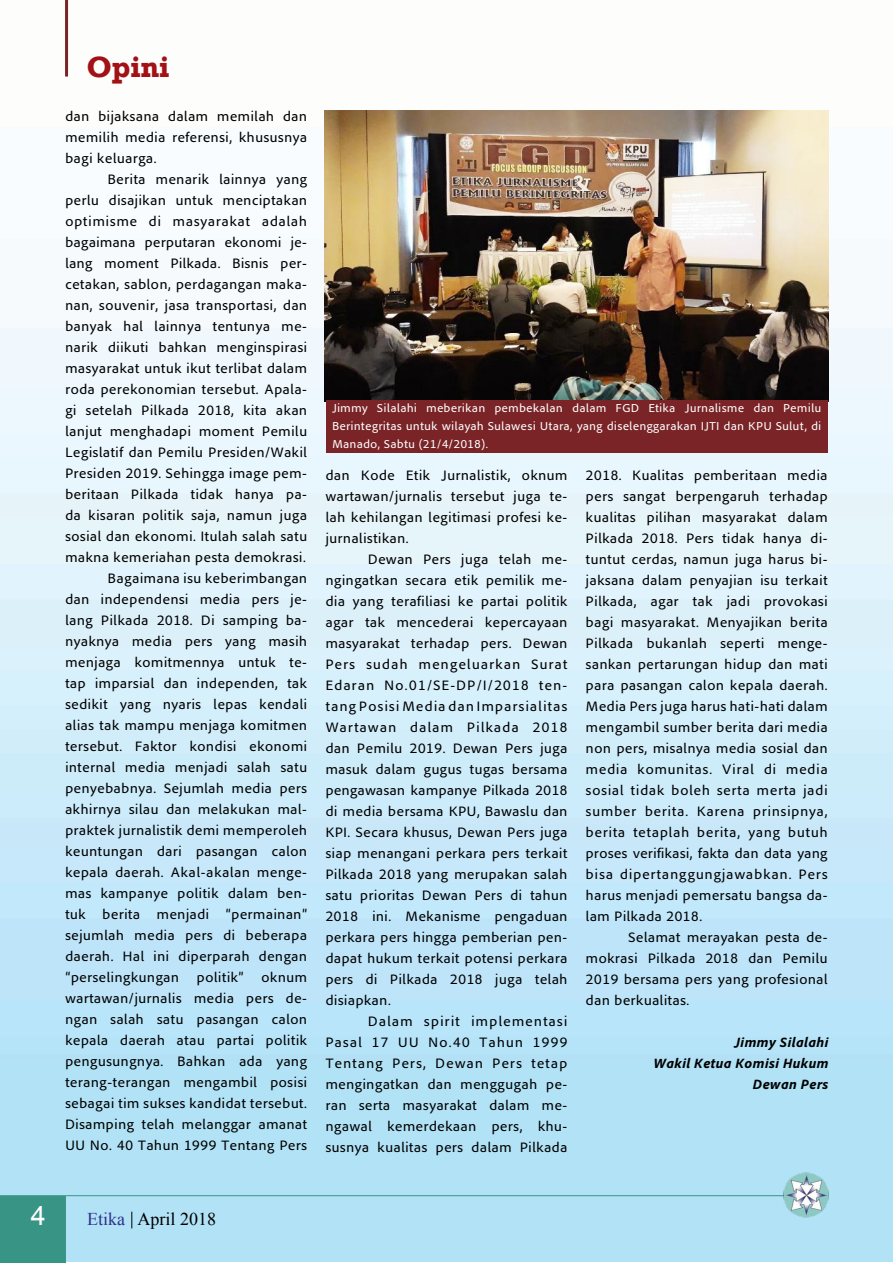
<style>
.page{position:relative;width:893px;height:1263px;background:#fff}
.page>*{position:absolute;margin:0;border:0;box-sizing:border-box;transform-origin:0 0}
.t1{font:700 30px "Rockwell";letter-spacing:-.01em;color:#a11116}
.t2{font:27px "Arial";color:#fff}
.t3{font:18px "Times New Roman";color:#000}
.t4{font:14.25px/21px "Adobe Clean UI";color:#000;text-align:justify}
.t5{font:italic 700 14.25px/21px "Adobe Clean UI";color:#000;text-align:right}
.t6{font:12px/18px "Adobe Clean UI";color:#fff;text-align:justify}
.s1{color:#303188}
</style>
<div class="page">
<img style="left:0;top:0;width:893px;height:1262px">
<div style="left:0;top:1196px;width:66px;height:67px;background:#389586"></div>
<hr style="left:0;top:1195px;width:788px;height:1px;background:#389586">
<svg style="left:131px;top:1212px;width:1px;height:16px"></svg>
<img style="left:784px;top:1173px;width:46px;height:44px">
<hr style="left:65px;top:0;width:3px;height:77px;background:#7a2427">
<img style="left:325px;top:111px;width:503px;height:291px">
<div style="left:326px;top:400px;width:501px;height:52px;background:#7a2427"></div>
<h1 class="t1" style="left:86px;top:49px;width:85px">Opini</h1>
<p class="t4" style="left:65px;top:105px;width:244px">dan bijaksana dalam memilah dan memilih media referensi, khususnya bagi keluarga.</p>
<p class="t4" style="left:65px;top:168px;width:244px;text-align:right">Berita menarik lainnya yang<br>perlu disajikan untuk menciptakan optimisme di masyarakat adalah bagaimana perputaran ekonomi je&shy;lang moment Pilkada. Bisnis per&shy;cetakan, sablon, perdagangan maka&shy;nan, souvenir, jasa transportasi, dan banyak hal lainnya tentunya me&shy;narik diikuti bahkan menginspirasi masyarakat untuk ikut terlibat dalam roda perekonomian tersebut. Apala&shy;gi setelah Pilkada 2018, kita akan lanjut menghadapi moment Pemilu Legislatif dan Pemilu Presiden/Wakil Presiden 2019. Sehingga image pem&shy;beritaan Pilkada tidak hanya pa&shy;da kisaran politik saja, namun juga sosial dan ekonomi. Itulah salah satu makna kemeriahan pesta demokrasi.<br>Bagaimana isu keberimbangan<br>dan independensi media pers je&shy;lang Pilkada 2018. Di samping ba&shy;nyaknya media pers yang masih menjaga komitmennya untuk te&shy;tap imparsial dan independen, tak sedikit yang nyaris lepas kendali alias tak mampu menjaga komitmen tersebut. Faktor kondisi ekonomi internal media menjadi salah satu penyebabnya. Sejumlah media pers akhirnya silau dan melakukan mal&shy;praktek jurnalistik demi memperoleh keuntungan dari pasangan calon kepala daerah. Akal-akalan menge&shy;mas kampanye politik dalam ben&shy;tuk berita menjadi “permainan” sejumlah media pers di beberapa daerah. Hal ini diperparah dengan “perselingkungan politik” oknum wartawan/jurnalis media pers de&shy;ngan salah satu pasangan calon kepala daerah atau partai politik pengusungnya. Bahkan ada yang terang-terangan mengambil posisi sebagai tim sukses kandidat tersebut.<br>Disamping telah melanggar amanat UU No. 40 Tahun 1999 Tentang Pers</p>
<p class="t6" style="left:332px;top:398px;width:491px">Jimmy Silalahi meberikan pembekalan dalam FGD Etika Jurnalisme dan Pemilu Berintegritas untuk wilayah Sulawesi Utara, yang diselenggarakan IJTI dan KPU Sulut, di Manado, Sabtu (21/4/2018).</p>
<p class="t4" style="left:325px;top:464px;width:244px">dan Kode Etik Jurnalistik, oknum wartawan/jurnalis tersebut juga te&shy;lah kehilangan legitimasi profesi ke&shy;jurnalistikan.</p>
<p class="t4" style="left:325px;top:548px;width:244px;text-indent:43px">Dewan Pers juga telah me&shy;ngingatkan secara etik pemilik me&shy;dia yang terafiliasi ke partai politik agar tak mencederai kepercayaan masyarakat terhadap pers. Dewan Pers sudah mengeluarkan Surat Edaran No.01/SE-DP/I/2018 ten&shy;tang Posisi Media dan Imparsialitas Wartawan dalam Pilkada 2018 dan Pemilu 2019. Dewan Pers juga masuk dalam gugus tugas bersama pengawasan kampanye Pilkada 2018 di media bersama KPU, Bawaslu dan KPI. Secara khusus, Dewan Pers juga siap menangani perkara pers terkait Pilkada 2018 yang merupakan salah satu prioritas Dewan Pers di tahun 2018 ini. Mekanisme pengaduan perkara pers hingga pemberian pen&shy;dapat hukum terkait potensi perkara pers di Pilkada 2018 juga telah disiapkan.</p>
<p class="t4" style="left:325px;top:1010px;width:244px;text-indent:43px">Dalam spirit implementasi Pasal 17 UU No.40 Tahun 1999<br>Tentang Pers, Dewan Pers tetap mengingatkan dan menggugah pe&shy;ran serta masyarakat dalam me&shy;ngawal kemerdekaan pers, khu&shy;susnya kualitas pers dalam Pilkada</p>
<p class="t4" style="left:586px;top:464px;width:244px">2018. Kualitas pemberitaan media pers sangat berpengaruh terhadap kualitas pilihan masyarakat dalam Pilkada 2018. Pers tidak hanya di&shy;tuntut cerdas, namun juga harus bi&shy;jaksana dalam penyajian isu terkait Pilkada, agar tak jadi provokasi bagi masyarakat. Menyajikan berita Pilkada bukanlah seperti menge&shy;sankan pertarungan hidup dan mati para pasangan calon kepala daerah.<br>Media Pers juga harus hati-hati dalam mengambil sumber berita dari media non pers, misalnya media sosial dan media komunitas. Viral di media sosial tidak boleh serta merta jadi sumber berita. Karena prinsipnya, berita tetaplah berita, yang butuh proses verifikasi, fakta dan data yang bisa dipertanggungjawabkan. Pers harus menjadi pemersatu bangsa da&shy;lam Pilkada 2018.</p>
<p class="t4" style="left:586px;top:927px;width:244px;text-indent:43px">Selamat merayakan pesta de&shy;mokrasi Pilkada 2018 dan Pemilu 2019 bersama pers yang profesional dan berkualitas.</p>
<p class="t5" style="left:652px;top:1031px;width:177px">Jimmy Silalahi<br>Wakil Ketua Komisi Hukum<br>Dewan Pers</p>
<h2 class="t2" style="left:31px;top:1198px;width:17px">4</h2>
<p class="t3" style="left:87px;top:1207px;width:130px"><span class="s1">Etika</span> April 2018</p>
</div>
